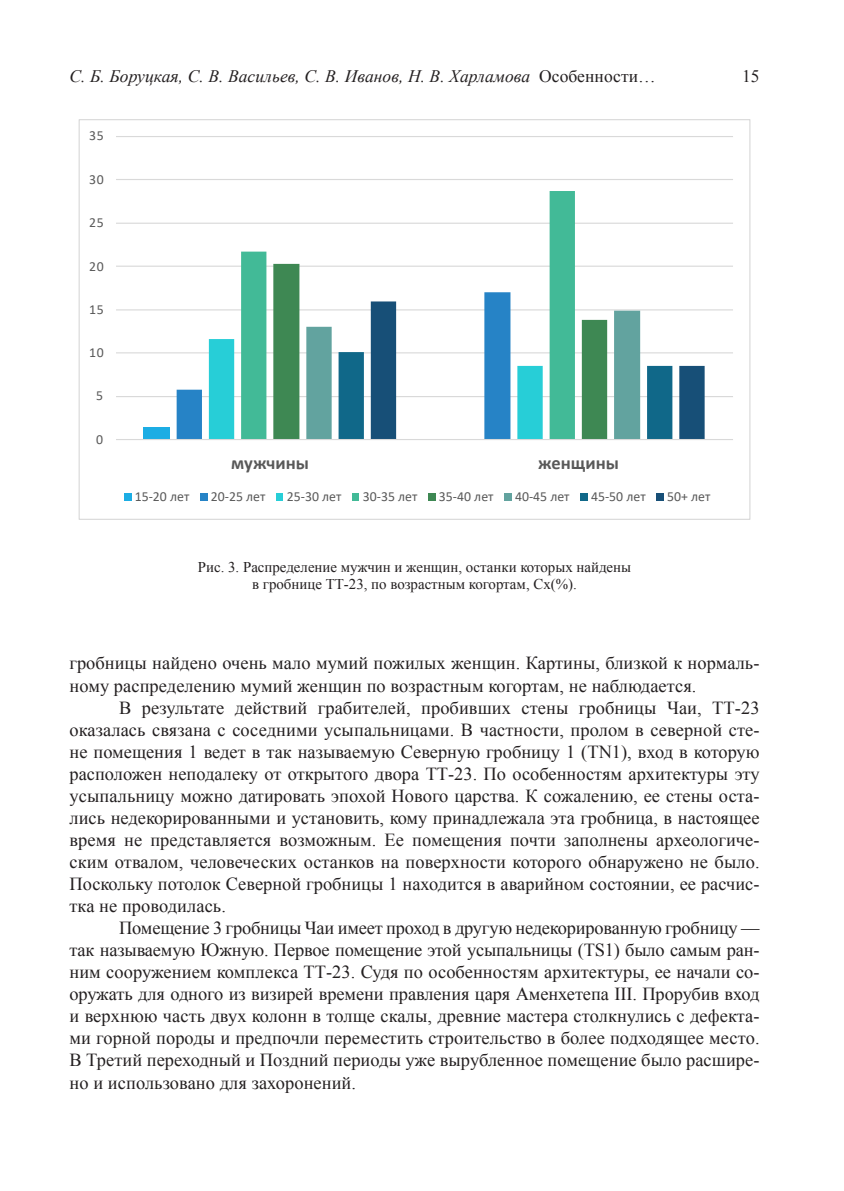
<style>
.page{position:relative;width:844px;height:1191px;background:#fff}
.page>*{position:absolute;margin:0;border:0;box-sizing:border-box;transform-origin:0 0}
.t1{font:18.38px/22.1px "Times New Roman";letter-spacing:.005em;color:#231f20;text-align:justify}
.t2{font:700 18.38px "Calibri";color:#595959}
.t3{font:italic 17.5px "Times New Roman";letter-spacing:.005em;color:#231f20}
.Pictures{font:17.5px "Times New Roman";color:#231f20}
.Pictures-2{font:14.88px/17.8px "Times New Roman";color:#231f20;text-align:center}
.t4{font:13.83px "Calibri";color:#595959}
.s1{font-style:normal}
</style>
<div class="page">
<hr style="left:116px;top:396px;width:616px;height:1px;background:#d9d9d9">
<hr style="left:116px;top:352px;width:616px;height:1px;background:#d9d9d9">
<hr style="left:116px;top:309px;width:616px;height:1px;background:#d9d9d9">
<hr style="left:116px;top:266px;width:616px;height:1px;background:#d9d9d9">
<hr style="left:116px;top:223px;width:616px;height:1px;background:#d9d9d9">
<hr style="left:116px;top:179px;width:616px;height:1px;background:#d9d9d9">
<hr style="left:116px;top:136px;width:616px;height:1px;background:#d9d9d9">
<div style="left:144px;top:427px;width:26px;height:12px;background:#1cade4"></div>
<svg style="left:177px;top:309px;width:64px;height:130px"></svg>
<svg style="left:241px;top:191px;width:333px;height:148px"></svg>
<svg style="left:273px;top:264px;width:334px;height:75px"></svg>
<svg style="left:306px;top:311px;width:65px;height:28px"></svg>
<svg style="left:209px;top:339px;width:162px;height:100px"></svg>
<svg style="left:371px;top:301px;width:333px;height:138px"></svg>
<hr style="left:116px;top:439px;width:616px;height:1px;background:#d9d9d9">
<div style="left:124px;top:493px;width:7px;height:8px;background:#1cade4"></div>
<div style="left:200px;top:493px;width:7px;height:8px;background:#2683c6"></div>
<div style="left:276px;top:493px;width:7px;height:8px;background:#27ced7"></div>
<div style="left:352px;top:493px;width:7px;height:8px;background:#42ba97"></div>
<div style="left:428px;top:493px;width:8px;height:8px;background:#3e8853"></div>
<div style="left:504px;top:493px;width:8px;height:8px;background:#62a39f"></div>
<div style="left:580px;top:493px;width:8px;height:8px;background:#106889"></div>
<div style="left:656px;top:493px;width:7px;height:8px;background:#174f77"></div>
<p class="t3" style="left:69px;top:64px;width:587px">С. Б. Боруцкая, С. В. Васильев, С. В. Иванов, Н. В. Харламова <span class="s1">Особенности…</span></p>
<p class="t4" style="left:89px;top:126px;width:16px">35</p>
<p class="t4" style="left:89px;top:170px;width:16px">30</p>
<p class="t4" style="left:89px;top:213px;width:16px">25</p>
<p class="t4" style="left:89px;top:257px;width:16px">20</p>
<p class="t4" style="left:89px;top:299px;width:16px">15</p>
<p class="t4" style="left:89px;top:343px;width:16px">10</p>
<p class="t4" style="left:96px;top:386px;width:8px">5</p>
<p class="t4" style="left:96px;top:430px;width:8px">0</p>
<p class="t2" style="left:231px;top:449px;width:79px">мужчины</p>
<p class="t2" style="left:538px;top:449px;width:82px">женщины</p>
<p class="t4" style="left:135px;top:487px;width:56px">15-20 лет</p>
<p class="t4" style="left:211px;top:487px;width:56px">20-25 лет</p>
<p class="t4" style="left:287px;top:487px;width:56px">25-30 лет</p>
<p class="t4" style="left:363px;top:487px;width:56px">30-35 лет</p>
<p class="t4" style="left:439px;top:487px;width:56px">35-40 лет</p>
<p class="t4" style="left:515px;top:487px;width:56px">40-45 лет</p>
<p class="t4" style="left:591px;top:487px;width:56px">45-50 лет</p>
<p class="t4" style="left:667px;top:487px;width:45px">50+ лет</p>
<p class="Pictures-2" style="left:198px;top:557px;width:434px">Рис. 3. Распределение мужчин и женщин, останки которых найдены в гробнице ТТ-23, по возрастным когортам, Cx(%).</p>
<p class="Pictures" style="left:741px;top:64px;width:19px">15</p>
<p class="t1" style="left:69px;top:652px;width:691px">гробницы найдено очень мало мумий пожилых женщин. Картины, близкой к нормаль&shy;ному распределению мумий женщин по возрастным когортам, не наблюдается.</p>
<p class="t1" style="left:69px;top:696px;width:691px;text-indent:50px">В результате действий грабителей, пробивших стены гробницы Чаи, ТТ-23 оказалась связана с соседними усыпальницами. В частности, пролом в северной сте&shy;не помещения 1 ведет в так называемую Северную гробницу 1 (TN1), вход в которую расположен неподалеку от открытого двора ТТ-23. По особенностям архитектуры эту усыпальницу можно датировать эпохой Нового царства. К сожалению, ее стены оста&shy;лись недекорированными и установить, кому принадлежала эта гробница, в настоящее время не представляется возможным. Ее помещения почти заполнены археологиче&shy;ским отвалом, человеческих останков на поверхности которого обнаружено не было.<br>Поскольку потолок Северной гробницы 1 находится в аварийном состоянии, ее расчис&shy;тка не проводилась.</p>
<p class="t1" style="left:69px;top:916px;width:691px;text-indent:50px">Помещение 3 гробницы Чаи имеет проход в другую недекорированную гробницу — так называемую Южную. Первое помещение этой усыпальницы (TS1) было самым ран&shy;ним сооружением комплекса ТТ-23. Судя по особенностям архитектуры, ее начали со&shy;оружать для одного из визирей времени правления царя Аменхетепа III. Прорубив вход и верхнюю часть двух колонн в толще скалы, древние мастера столкнулись с дефекта&shy;ми горной породы и предпочли переместить строительство в более подходящее место.<br>В Третий переходный и Поздний периоды уже вырубленное помещение было расшире&shy;но и использовано для захоронений.</p>
</div>
